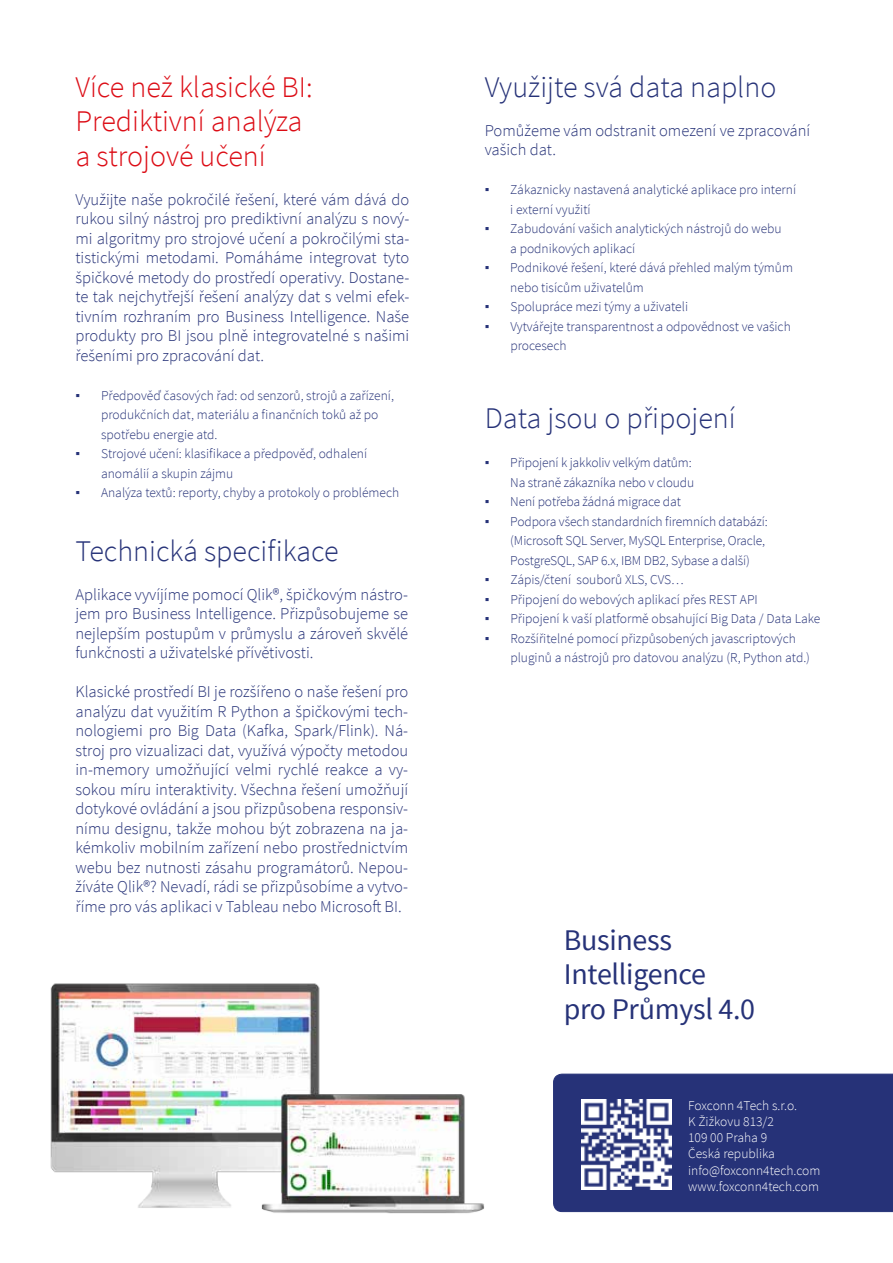
<style>
.page{position:relative;width:893px;height:1263px;background:#fff}
.page>*{position:absolute;margin:0;border:0;box-sizing:border-box;transform-origin:0 0}
.t1{font:300 30px "Source Sans Pro";color:#263278}
.t2{font:300 30px/34.5px "Source Sans Pro";color:#dc0c15}
.t3{font:30px/34.5px "Source Sans Pro";letter-spacing:-.01em;color:#263278}
.t4{font:300 16.5px/19.5px "Source Sans Pro";color:#263278;text-align:justify}
.t5{font:300 13.5px/19.5px "Source Sans Pro";color:#263278}
.t6{font:300 13.5px/16.2px "Source Sans Pro";color:#fff}
.s1{font-family:"Arial";font-weight:400}
</style>
<div class="page">
<img style="left:50px;top:983px;width:434px;height:231px">
<div style="left:553px;top:1073px;width:340px;height:139px;background:#263278"></div>
<img style="left:581px;top:1099px;width:91px;height:91px">
<h1 class="t2" style="left:75px;top:70px;width:239px">Více než klasické BI:<br>Prediktivní analýza a strojové učení</h1>
<p class="t4" style="left:75px;top:190px;width:335px">Využijte naše pokročilé řešení, které vám dává do rukou silný nástroj pro prediktivní analýzu s nový&shy;mi algoritmy pro strojové učení a pokročilými sta&shy;tistickými metodami. Pomáháme integrovat tyto špičkové metody do prostředí operativy. Dostane&shy;te tak nejchytřejší řešení analýzy dat s velmi efek&shy;tivním rozhraním pro Business Intelligence. Naše produkty pro BI jsou plně integrovatelné s našimi řešeními pro zpracování dat.</p>
<p class="t5" style="left:101px;top:386px;width:294px;text-indent:-26px"><span class="s1">▪</span> Předpověď časových řad: od senzorů, strojů a zařízení, produkčních dat, materiálu a finančních toků až po spotřebu energie atd.</p>
<p class="t5" style="left:101px;top:444px;width:268px;text-indent:-26px"><span class="s1">▪</span> Strojové učení: klasifikace a předpověď, odhalení anomálií a skupin zájmu</p>
<p class="t5" style="left:76px;top:483px;width:325px"><span class="s1">▪</span> Analýza textů: reporty, chyby a protokoly o problémech</p>
<h1 class="t1" style="left:75px;top:532px;width:265px">Technická specifikace</h1>
<p class="t4" style="left:75px;top:584px;width:334px">Aplikace vyvíjíme pomocí Qlik®, špičkovým nástro&shy;jem pro Business Intelligence. Přizpůsobujeme se nejlepším postupům v průmyslu a zároveň skvělé funkčnosti a uživatelské přívětivosti.</p>
<p class="t4" style="left:75px;top:682px;width:334px">Klasické prostředí BI je rozšířeno o naše řešení pro analýzu dat využitím R Python a špičkovými tech&shy;nologiemi pro Big Data (Kafka, Spark/Flink). Ná&shy;stroj pro vizualizaci dat, využívá výpočty metodou in-memory umožňující velmi rychlé reakce a vy&shy;sokou míru interaktivity. Všechna řešení umožňují dotykové ovládání a jsou přizpůsobena responsiv&shy;nímu designu, takže mohou být zobrazena na ja&shy;kémkoliv mobilním zařízení nebo prostřednictvím webu bez nutnosti zásahu programátorů. Nepou&shy;žíváte Qlik®? Nevadí, rádi se přizpůsobíme a vytvo&shy;říme pro vás aplikaci v Tableau nebo Microsoft BI.</p>
<h1 class="t1" style="left:485px;top:69px;width:293px">Využijte svá data naplno</h1>
<p class="t4" style="left:485px;top:121px;width:327px">Pomůžeme vám odstranit omezení ve zpracování vašich dat.</p>
<p class="t5" style="left:510px;top:180px;width:287px;text-indent:-26px"><span class="s1">▪</span> Zákaznicky nastavená analytické aplikace pro interní i externí využití</p>
<p class="t5" style="left:510px;top:219px;width:273px;text-indent:-26px"><span class="s1">▪</span> Zabudování vašich analytických nástrojů do webu a podnikových aplikací</p>
<p class="t5" style="left:510px;top:258px;width:284px;text-indent:-26px"><span class="s1">▪</span> Podnikové řešení, které dává přehled malým týmům nebo tisícům uživatelům</p>
<p class="t5" style="left:485px;top:297px;width:205px"><span class="s1">▪</span> Spolupráce mezi týmy a uživateli</p>
<p class="t5" style="left:510px;top:317px;width:282px;text-indent:-26px"><span class="s1">▪</span> Vytvářejte transparentnost a odpovědnost ve vašich procesech</p>
<h1 class="t1" style="left:485px;top:400px;width:252px">Data jsou o připojení</h1>
<p class="t5" style="left:485px;top:453px;width:211px;text-align:right"><span class="s1">▪</span> Připojení k jakkoliv velkým datům:<br>Na straně zákazníka nebo v cloudu</p>
<p class="t5" style="left:485px;top:492px;width:198px"><span class="s1">▪</span> Není potřeba žádná migrace dat</p>
<p class="t5" style="left:510px;top:512px;width:259px;text-indent:-26px"><span class="s1">▪</span> Podpora všech standardních firemních databází: (Microsoft SQL Server, MySQL Enterprise, Oracle,<br>PostgreSQL, SAP 6.x, IBM DB2, Sybase a další)</p>
<p class="t5" style="left:485px;top:570px;width:201px"><span class="s1">▪</span> Zápis/čtení souborů XLS, CVS…</p>
<p class="t5" style="left:485px;top:590px;width:274px"><span class="s1">▪</span> Připojení do webových aplikací přes REST API</p>
<p class="t5" style="left:485px;top:609px;width:337px"><span class="s1">▪</span> Připojení k vaší platformě obsahující Big Data / Data Lake</p>
<p class="t5" style="left:510px;top:629px;width:301px;text-indent:-26px"><span class="s1">▪</span> Rozšířitelné pomocí přizpůsobených javascriptových pluginů a nástrojů pro datovou analýzu (R, Python atd.)</p>
<h1 class="t3" style="left:564px;top:923px;width:193px">Business<br>Intelligence pro Průmysl 4.0</h1>
<p class="t6" style="left:688px;top:1097px;width:134px">Foxconn 4Tech s.r.o.<br>K Žižkovu 813/2<br>109 00 Praha 9<br>Česká republika info@foxconn4tech.com www.foxconn4tech.com</p>
</div>
